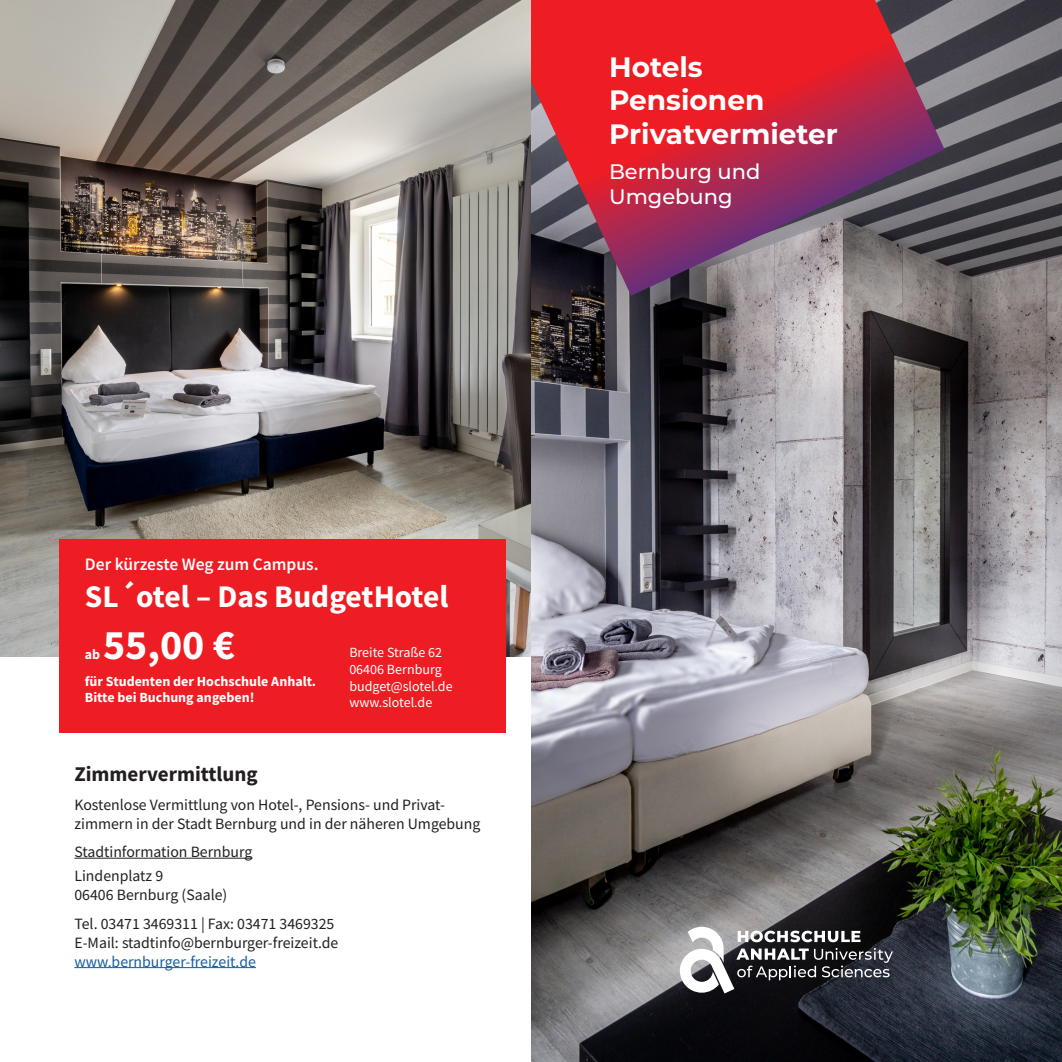
<style>
.page{position:relative;width:1062px;height:1062px;background:#fff}
.page>*{position:absolute;margin:0;border:0;box-sizing:border-box;transform-origin:0 0}
.t1{font:700 42px "Source Sans Pro";color:#fff}
.t2{font:700 31.5px "Source Sans Pro";color:#fff}
.t3{font:700 28px "Montserrat";color:#fff}
.t4{font:500 21px/25.2px "Montserrat";color:#fff}
.t5{font:700 21px "Source Sans Pro";color:#231f20}
.t6{font:600 17.5px "Source Sans Pro";color:#fff}
.t7{font:15.75px/18.9px "Source Sans Pro";color:#231f20}
.t8{font:15.75px "Source Sans Pro";color:#175d9e}
.t9{font:700 14px "Source Sans Pro";color:#fff}
.t10{font:14px "Source Sans Pro";color:#fff}
</style>
<div class="page">
<img style="left:531px;top:0;width:531px;height:1062px">
<img style="left:0;top:1px;width:531px;height:655px">
<hr style="left:74px;top:857px;width:178px;height:1px;background:#231f20">
<hr style="left:74px;top:967px;width:182px;height:1px;background:#175d9e">
<div style="left:60px;top:539px;width:446px;height:193px;background:#ee1d23"></div>
<svg style="left:531px;top:0;width:413px;height:296px;background:#ac394c"></svg>
<svg style="left:680px;top:926px;width:213px;height:67px"></svg>
<p class="t3" style="left:609px;top:48px;width:95px">Hotels</p>
<p class="t3" style="left:609px;top:82px;width:157px">Pensionen</p>
<p class="t3" style="left:609px;top:115px;width:230px">Privatvermieter</p>
<p class="t4" style="left:609px;top:158px;width:153px">Bernburg und<br>Umgebung</p>
<h3 class="t6" style="left:85px;top:552px;width:235px">Der kürzeste Weg zum Campus.</h3>
<h3 class="t2" style="left:85px;top:575px;width:365px">SL´otel – Das BudgetHotel</h3>
<h3 class="t9" style="left:85px;top:644px;width:17px">ab</h3>
<h3 class="t1" style="left:103px;top:616px;width:133px">55,00 €</h3>
<h3 class="t9" style="left:85px;top:671px;width:233px">für Studenten der Hochschule Anhalt.</h3>
<h3 class="t9" style="left:85px;top:688px;width:171px">Bitte bei Buchung angeben!</h3>
<p class="t10" style="left:349px;top:643px;width:94px">Breite Straße 62</p>
<p class="t10" style="left:349px;top:660px;width:94px">06406 Bernburg</p>
<p class="t10" style="left:349px;top:677px;width:105px">budget@slotel.de</p>
<p class="t10" style="left:349px;top:694px;width:84px">www.slotel.de</p>
<h3 class="t5" style="left:74px;top:759px;width:185px">Zimmervermittlung</h3>
<p class="t7" style="left:74px;top:795px;width:407px">Kostenlose Vermittlung von Hotel-, Pensions- und Privat&shy;zimmern in der Stadt Bernburg und in der näheren Umgebung</p>
<p class="t7" style="left:74px;top:842px;width:179px">Stadtinformation Bernburg</p>
<p class="t7" style="left:74px;top:866px;width:90px">Lindenplatz 9</p>
<p class="t7" style="left:74px;top:885px;width:154px">06406 Bernburg (Saale)</p>
<p class="t7" style="left:74px;top:914px;width:261px">Tel. 03471 3469311 | Fax: 03471 3469325</p>
<p class="t7" style="left:74px;top:933px;width:265px">E-Mail: stadtinfo@bernburger-freizeit.de</p>
<p class="t8" style="left:74px;top:951px;width:183px">www.bernburger-freizeit.de</p>
</div>
